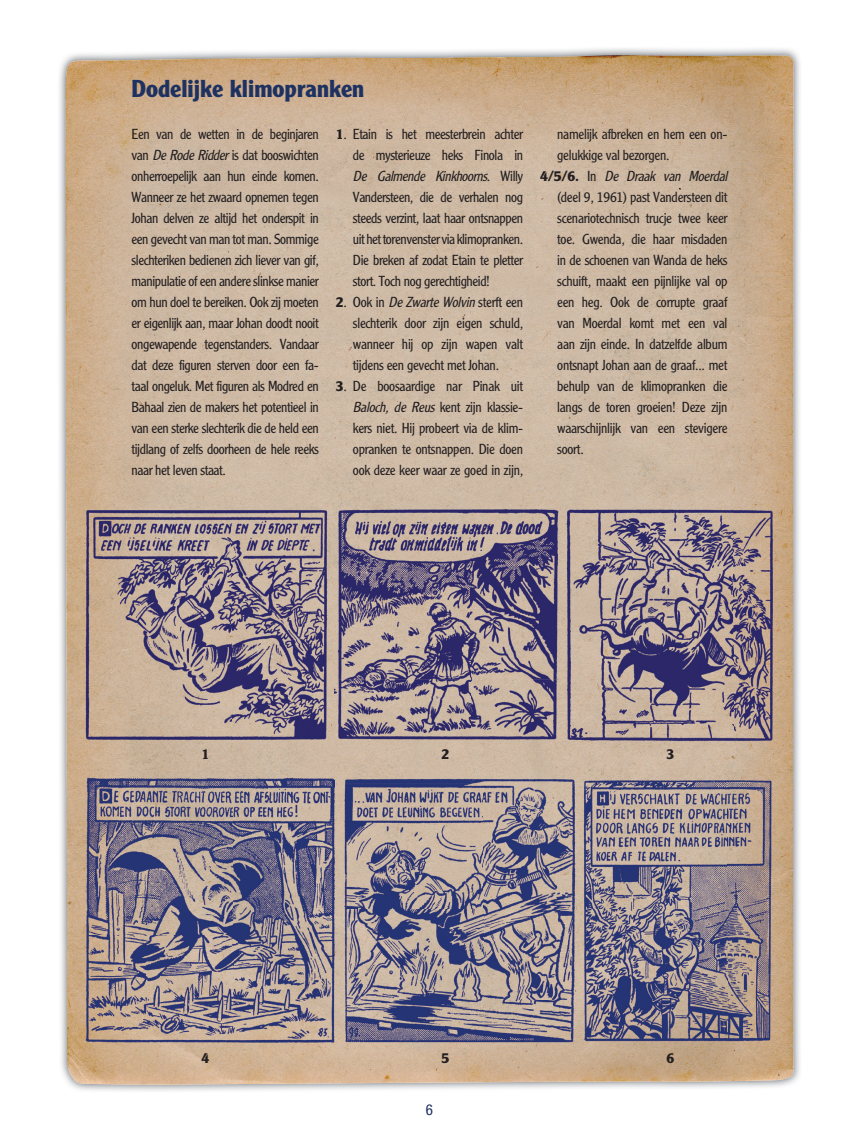
<style>
.page{position:relative;width:863px;height:1146px;background:#fff}
.page>*{position:absolute;margin:0;border:0;box-sizing:border-box;transform-origin:0 0}
.t1{font:700 24px "Clearface Gothic LH";color:#1e3262}
.t2{font:condensed 15px "Helvetica Neue LT Std";color:#1e3262}
.t3{font:300 14.25px/21px "Clearface Gothic LH";letter-spacing:-.02em;color:#231f20;text-align:justify}
.t4{font:italic 300 14.25px "Clearface Gothic LH";color:#231f20}
.t5{font:700 14.25px "Clearface Gothic LH";color:#231f20}
.s1{font-style:italic}
.s2{font-weight:700}
.s3{font-weight:700;font-style:normal}
.s4{font-style:normal}
</style>
<div class="page">
<img style="left:59px;top:48px;width:741px;height:50px">
<img style="left:59px;top:98px;width:51px;height:993px">
<img style="left:748px;top:98px;width:52px;height:989px">
<img style="left:66px;top:55px;width:727px;height:1030px">
<img style="left:81px;top:774px;width:253px;height:269px">
<img style="left:343px;top:775px;width:234px;height:270px">
<img style="left:579px;top:775px;width:197px;height:270px">
<img style="left:81px;top:503px;width:250px;height:240px">
<img style="left:334px;top:506px;width:226px;height:235px">
<img style="left:562px;top:505px;width:214px;height:238px">
<h1 class="t1" style="left:131px;top:75px;width:234px">Dodelijke klimopranken</h1>
<p class="t3" style="left:131px;top:124px;width:189px">Een van de wetten in de beginjaren van <span class="s1">DeRodeRidder</span>is dat boos wichten onherroepelijk aan hun einde komen.<br>Wanneer ze het zwaard opnemen tegen Johan delven ze altijd het onderspit in een gevecht van man tot man. Sommige slechteriken bedienen zich liever van gif, manipulatie of een andere slinkse manier om hun doel te bereiken. Ook zij moeten er eigenlijk aan, maar Johan doodt nooit ongewapende tegen standers. Vandaar dat deze figuren sterven door een fa&shy;taal ongeluk. Met figuren als Modred en Bahaal zien de makers het potentieel in van een sterke slechterik die de held een tijdlang of zelfs doorheen de hele reeks naar het leven staat.</p>
<p class="t3" style="left:353px;top:124px;width:172px;text-indent:-17px"><span class="s2">1</span>. Etain is het meesterbrein achter de mysterieuze heks Finola in <span class="s1">De Galmende Kinkhoorns</span>. W i l l y Vandersteen, die de verhalen nog steeds verzint, laat haar ontsnappen uit het torenvenster via klimopranken.<br>Die breken af zodat Etain te pletter stort. Toch nog gerechtigheid!</p>
<p class="t3" style="left:353px;top:292px;width:172px;text-indent:-17px"><span class="s2">2</span>. Ook in <span class="s1">DeZwarteWolvin</span>sterft een slechterik door zijn eigen schuld, wanneer hij op zijn wapen valt tijdens een gevecht met Johan.</p>
<p class="t3" style="left:353px;top:376px;width:172px;text-indent:-17px"><span class="s2">3</span>. De boosaardige nar Pinak uit <span class="s1">Baloch, de Reus</span> kent zijn klassie&shy;kers niet. Hij probeert via de klim&shy;opranken te ontsnappen. Die doen ook deze keer waar ze goed in zijn,</p>
<p class="t3" style="left:557px;top:124px;width:172px">namelijk afbreken en hem een on-</p>
<p class="t3" style="left:557px;top:145px;width:114px">gelukkige val bezorgen.</p>
<p class="t4" style="left:540px;top:168px;width:192px"><span class="s3">4 / 5 / 6 .</span> <span class="s4">I n</span> De Draak van Moerdal</p>
<p class="t3" style="left:557px;top:187px;width:172px">(deel 9, 1961) past Vandersteen dit</p>
<p class="t3" style="left:557px;top:208px;width:172px">scenariotechnisch trucje twee keer</p>
<p class="t3" style="left:557px;top:229px;width:172px">toe. Gwenda, die haar misdaden</p>
<p class="t3" style="left:557px;top:250px;width:172px">in de schoenen van Wanda de heks</p>
<p class="t3" style="left:557px;top:271px;width:172px">schuift, maakt een pijnlijke val op</p>
<p class="t3" style="left:557px;top:292px;width:172px">een heg. Ook de corrupte graaf</p>
<p class="t3" style="left:557px;top:313px;width:172px">van Moerdal komt met een val</p>
<p class="t3" style="left:557px;top:334px;width:172px">aan zijn einde. In datzelfde album</p>
<p class="t3" style="left:557px;top:355px;width:172px">ontsnapt Johan aan de graaf... met</p>
<p class="t3" style="left:557px;top:376px;width:172px">behulp van de klimopranken die</p>
<p class="t3" style="left:557px;top:397px;width:172px">langs de toren groeien! Deze zijn</p>
<p class="t3" style="left:557px;top:418px;width:172px">waarschijnlijk van een stevigere</p>
<p class="t3" style="left:557px;top:439px;width:28px">soort.</p>
<p class="t5" style="left:201px;top:746px;width:9px">1</p>
<p class="t5" style="left:441px;top:746px;width:9px">2</p>
<p class="t5" style="left:666px;top:746px;width:9px">3</p>
<p class="t5" style="left:201px;top:1050px;width:9px">4</p>
<p class="t5" style="left:441px;top:1050px;width:9px">5</p>
<p class="t5" style="left:666px;top:1050px;width:9px">6</p>
<p class="t2" style="left:425px;top:1101px;width:9px">6</p>
</div>
